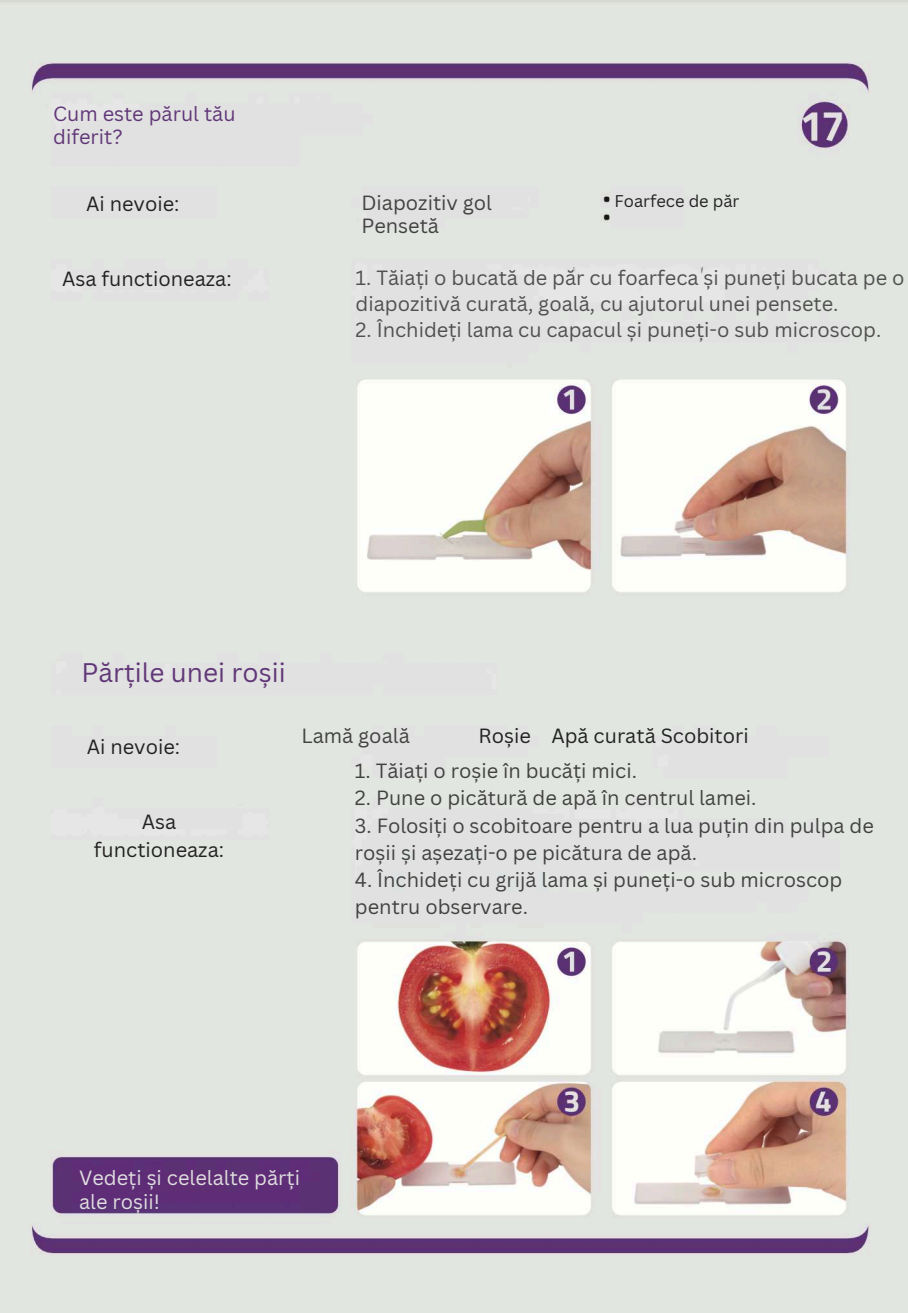
<style>
.page{position:relative;width:908px;height:1313px;background:#fff}
.page>*{position:absolute;margin:0;border:0;box-sizing:border-box;transform-origin:0 0}
.t1{font:26.2px "Canva Sans";color:#613778}
.t2{font:20px/27px "Canva Sans";color:#424241}
.t3{font:20px/26.2px "Canva Sans";color:#515050}
.t4{font:20px/27.8px "Canva Sans";color:#232222;text-align:center}
.t5{font:20px/24px "Canva Sans";color:#dfdedf}
.t6{font:20px/23.2px "Canva Sans";color:#613778}
.t7{font:16.5px "Canva Sans";color:#232222}
</style>
<div class="page">
<img style="left:0;top:0;width:908px;height:1312px">
<p class="t6" style="left:53px;top:101px;width:184px">Cum este părul tău diferit?</p>
<p class="t4" style="left:86px;top:189px;width:95px">Ai nevoie:</p>
<p class="t4" style="left:62px;top:264px;width:171px">Asa functioneaza:</p>
<p class="t2" style="left:361px;top:191px;width:132px;line-height:23.2px">Diapozitiv gol<br>Pensetă</p>
<p class="t7" style="left:614px;top:189px;width:126px">Foarfece de păr</p>
<p class="t3" style="left:355px;top:264px;width:550px">1. Tăiați o bucată de păr cu foarfeca și puneți bucata pe o diapozitivă curată, goală, cu ajutorul unei pensete.</p>
<p class="t3" style="left:355px;top:316px;width:527px">2. Închideți lama cu capacul și puneți-o sub microscop.</p>
<h1 class="t1" style="left:82px;top:654px;width:205px">Părțile unei roșii</h1>
<p class="t4" style="left:87px;top:732px;width:95px">Ai nevoie:</p>
<p class="t2" style="left:301px;top:721px;width:110px">Lamă goală</p>
<p class="t4" style="left:478px;top:721px;width:272px">Roșie Apă curată Scobitori</p>
<p class="t2" style="left:355px;top:757px;width:283px">1. Tăiați o roșie în bucăți mici.</p>
<p class="t2" style="left:355px;top:784px;width:403px">2. Pune o picătură de apă în centrul lamei.</p>
<p class="t2" style="left:355px;top:811px;width:520px">3. Folosiți o scobitoare pentru a lua puțin din pulpa de roșii și așezați-o pe picătura de apă.</p>
<p class="t2" style="left:355px;top:865px;width:489px">4. Închideți cu grijă lama și puneți-o sub microscop pentru observare.</p>
<p class="t4" style="left:94px;top:807px;width:132px">Asa functioneaza:</p>
<p class="t5" style="left:79px;top:1165px;width:222px">Vedeți și celelalte părți ale roșii!</p>
</div>
